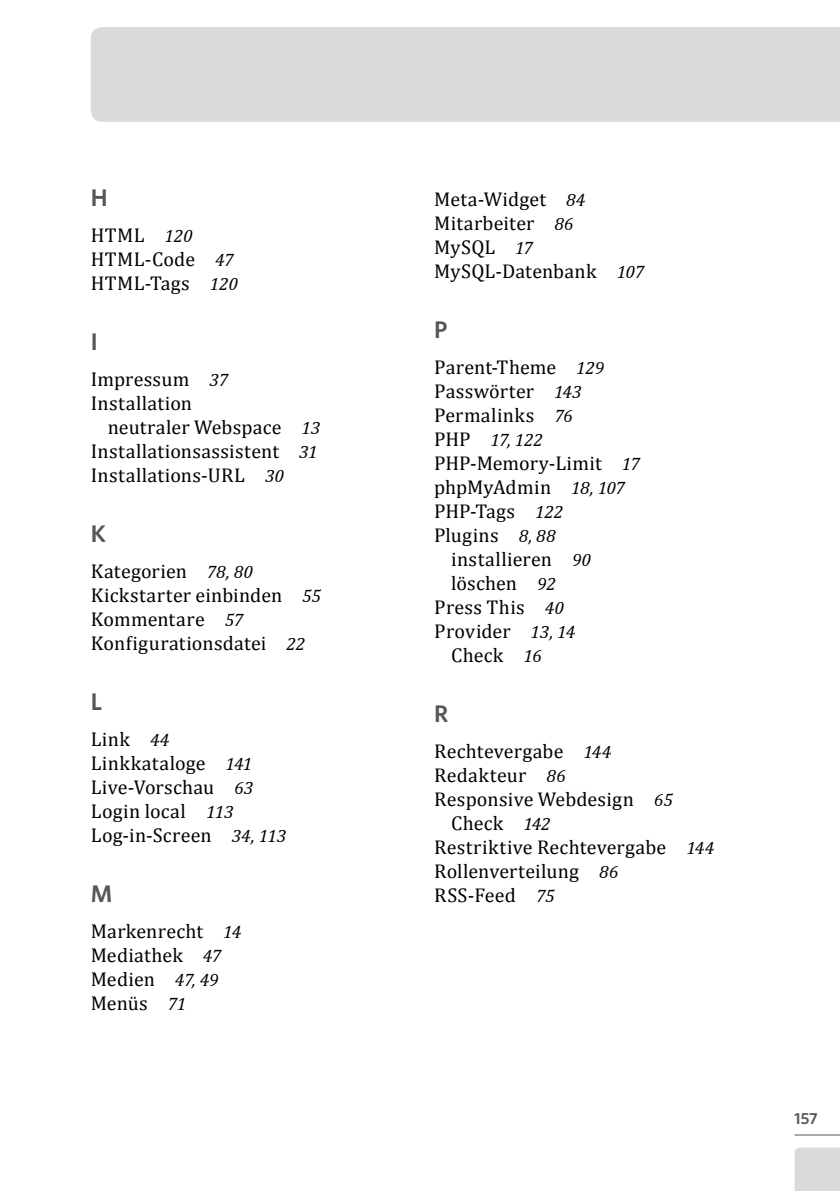
<style>
.page{position:relative;width:840px;height:1191px;background:#fff}
.page>*{position:absolute;margin:0;border:0;box-sizing:border-box;transform-origin:0 0}
.Index_A__B__C{font:600 24px "Whitney";color:#575756}
.Index_1{font:20px "Cambria";letter-spacing:.01em;color:#000}
.Index_2{font:20px "Cambria";letter-spacing:.01em;color:#000}
.Index_1-2{font:italic 18px "Cambria";color:#000}
.Seitenzahl{font:600 16px "Whitney";color:#575756}
.s1{font-style:italic;font-size:18px}
.s2{font-style:normal;font-size:20px}
</style>
<div class="page">
<div style="left:91px;top:27px;width:748px;height:95px;background:#dadada"></div>
<hr style="left:794px;top:1134px;width:45px;height:1px;background:#575756">
<div style="left:794px;top:1147px;width:45px;height:44px;background:#dadada"></div>
<p class="Index_A__B__C" style="left:91px;top:183px;width:18px">H</p>
<p class="Index_1" style="left:91px;top:223px;width:103px">HTML <span class="s1">120</span></p>
<p class="Index_1" style="left:91px;top:247px;width:144px">HTML-Code <span class="s1">47</span></p>
<p class="Index_1" style="left:91px;top:271px;width:149px">HTML-Tags <span class="s1">120</span></p>
<p class="Index_A__B__C" style="left:91px;top:327px;width:8px">I</p>
<p class="Index_1" style="left:91px;top:367px;width:139px">Impressum <span class="s1">37</span></p>
<p class="Index_1" style="left:91px;top:391px;width:103px">Installation</p>
<p class="Index_2" style="left:108px;top:415px;width:214px">neutraler Webspace <span class="s1">13</span></p>
<p class="Index_1" style="left:91px;top:439px;width:228px">Installationsassistent <span class="s1">31</span></p>
<p class="Index_1" style="left:91px;top:463px;width:195px">Installations-URL <span class="s1">30</span></p>
<p class="Index_A__B__C" style="left:91px;top:519px;width:17px">K</p>
<p class="Index_1" style="left:91px;top:559px;width:164px">Kategorien <span class="s1">78, 80</span></p>
<p class="Index_1" style="left:91px;top:583px;width:231px">Kickstarter einbinden <span class="s1">55</span></p>
<p class="Index_1" style="left:91px;top:607px;width:154px">Kommentare <span class="s1">57</span></p>
<p class="Index_1" style="left:91px;top:631px;width:216px">Konfigurationsdatei <span class="s1">22</span></p>
<p class="Index_A__B__C" style="left:91px;top:687px;width:13px">L</p>
<p class="Index_1" style="left:91px;top:727px;width:80px">Link <span class="s1">44</span></p>
<p class="Index_1" style="left:91px;top:751px;width:163px">Linkkataloge <span class="s1">141</span></p>
<p class="Index_1" style="left:91px;top:775px;width:164px">Live-Vorschau <span class="s1">63</span></p>
<p class="Index_1" style="left:91px;top:799px;width:144px">Login local <span class="s1">113</span></p>
<p class="Index_1" style="left:91px;top:823px;width:197px">Log-in-Screen <span class="s1">34, 113</span></p>
<p class="Index_A__B__C" style="left:91px;top:879px;width:23px">M</p>
<p class="Index_1" style="left:91px;top:919px;width:152px">Markenrecht <span class="s1">14</span></p>
<p class="Index_1" style="left:91px;top:943px;width:132px">Mediathek <span class="s1">47</span></p>
<p class="Index_1" style="left:91px;top:967px;width:129px">Medien <span class="s1">47, 49</span></p>
<p class="Index_1" style="left:91px;top:991px;width:97px">Menüs <span class="s1">71</span></p>
<p class="Index_1" style="left:434px;top:187px;width:153px">Meta-Widget <span class="s1">84</span></p>
<p class="Index_1" style="left:434px;top:211px;width:141px">Mitarbeiter <span class="s1">86</span></p>
<p class="Index_1" style="left:434px;top:235px;width:100px">MySQL <span class="s1">17</span></p>
<p class="Index_1" style="left:434px;top:259px;width:211px">MySQL-Datenbank <span class="s1">107</span></p>
<p class="Index_A__B__C" style="left:434px;top:315px;width:15px">P</p>
<p class="Index_1" style="left:434px;top:355px;width:171px">Parent-Theme <span class="s1">129</span></p>
<p class="Index_1" style="left:434px;top:379px;width:149px">Passwörter <span class="s1">143</span></p>
<p class="Index_1" style="left:434px;top:403px;width:140px">Permalinks <span class="s1">76</span></p>
<p class="Index_1-2" style="left:434px;top:427px;width:110px"><span class="s2">PHP</span> 17, 122</p>
<p class="Index_1" style="left:434px;top:451px;width:207px">PHP-Memory-Limit <span class="s1">17</span></p>
<p class="Index_1" style="left:434px;top:475px;width:192px">phpMyAdmin <span class="s1">18, 107</span></p>
<p class="Index_1" style="left:434px;top:499px;width:130px">PHP-Tags <span class="s1">122</span></p>
<p class="Index_1" style="left:434px;top:523px;width:123px">Plugins <span class="s1">8, 88</span></p>
<p class="Index_2" style="left:451px;top:547px;width:141px">installieren <span class="s1">90</span></p>
<p class="Index_2" style="left:451px;top:571px;width:106px">löschen <span class="s1">92</span></p>
<p class="Index_1" style="left:434px;top:595px;width:131px">Press This <span class="s1">40</span></p>
<p class="Index_1" style="left:434px;top:619px;width:142px">Provider <span class="s1">13, 14</span></p>
<p class="Index_2" style="left:451px;top:643px;width:92px">Check <span class="s1">16</span></p>
<p class="Index_A__B__C" style="left:434px;top:699px;width:16px">R</p>
<p class="Index_1" style="left:434px;top:739px;width:179px">Rechtevergabe <span class="s1">144</span></p>
<p class="Index_1" style="left:434px;top:763px;width:133px">Redakteur <span class="s1">86</span></p>
<p class="Index_1" style="left:434px;top:787px;width:240px">Responsive Webdesign <span class="s1">65</span></p>
<p class="Index_2" style="left:451px;top:811px;width:101px">Check <span class="s1">142</span></p>
<p class="Index_1" style="left:434px;top:835px;width:281px">Restriktive Rechtevergabe <span class="s1">144</span></p>
<p class="Index_1" style="left:434px;top:859px;width:185px">Rollenverteilung <span class="s1">86</span></p>
<p class="Index_1" style="left:434px;top:883px;width:122px">RSS-Feed <span class="s1">75</span></p>
<p class="Seitenzahl" style="left:794px;top:1108px;width:25px">157</p>
</div>
